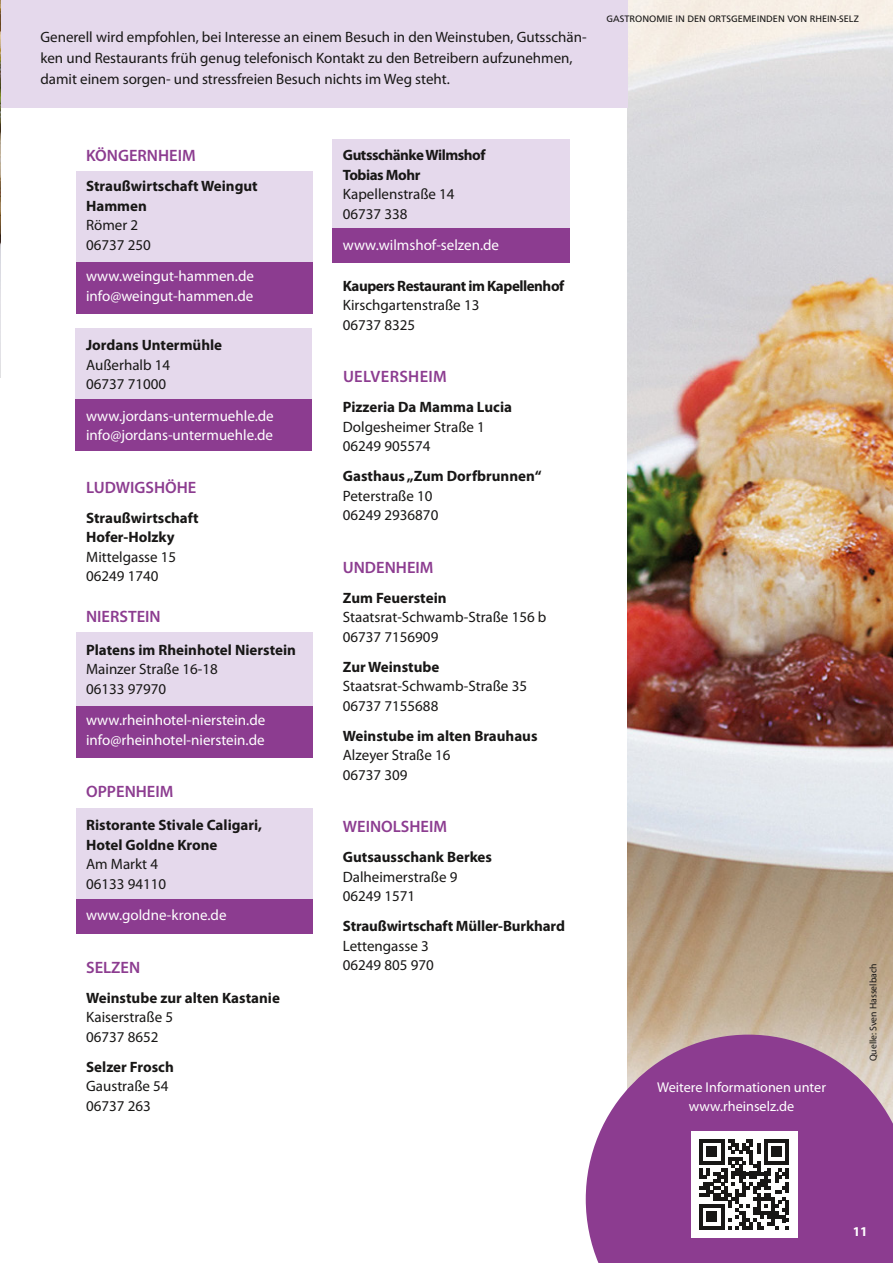
<style>
.page{position:relative;width:893px;height:1263px;background:#fff}
.page>*{position:absolute;margin:0;border:0;box-sizing:border-box;transform-origin:0 0}
.t1{font:600 16.5px "Myriad Pro";color:#8c3c90}
.t2{font:600 16.5px "Myriad Pro";letter-spacing:.02em;color:#8c3c90}
.t3{font:15px/19.5px "Myriad Pro";color:#181716}
.t4{font:700 15px/19.5px "Myriad Pro";color:#181716}
.t5{font:15px/19.5px "Myriad Pro";color:#fff}
.t6{font:700 15px/19.5px "Myriad Pro";letter-spacing:-.03em;color:#181716}
.t7{font:14.25px/20px "Myriad Pro";color:#fff;text-align:center}
.t8{font:700 13.5px "Myriad Pro";color:#fff}
.t9{font:9.75px "Front Page Caps Regular";color:#181716}
.t10{font:9.75px "Myriad Pro";color:#181716}
</style>
<div class="page">
<img style="left:627px;top:0;width:266px;height:1034px">
<img style="left:0;top:0;width:1px;height:377px">
<svg style="left:586px;top:1034px;width:307px;height:229px;background:#9a569b"></svg>
<div style="left:1px;top:0;width:626px;height:108px;background:#e5d9ec"></div>
<div style="left:332px;top:139px;width:238px;height:121px;background:#e5d9ec"></div>
<div style="left:332px;top:228px;width:238px;height:34px;background:#8c3c90"></div>
<div style="left:75px;top:328px;width:236px;height:117px;background:#e5d9ec"></div>
<div style="left:75px;top:399px;width:236px;height:51px;background:#8c3c90"></div>
<div style="left:77px;top:632px;width:236px;height:118px;background:#e5d9ec"></div>
<div style="left:77px;top:706px;width:236px;height:51px;background:#8c3c90"></div>
<div style="left:77px;top:171px;width:236px;height:137px;background:#e5d9ec"></div>
<div style="left:77px;top:263px;width:236px;height:51px;background:#8c3c90"></div>
<div style="left:77px;top:808px;width:236px;height:121px;background:#e5d9ec"></div>
<div style="left:77px;top:899px;width:236px;height:34px;background:#8c3c90"></div>
<div style="left:691px;top:1131px;width:107px;height:107px;background:#fff"></div>
<svg style="left:699px;top:1139px;width:90px;height:90px"></svg>
<p class="t3" style="left:40px;top:26px;width:548px;line-height:21px">Generell wird empfohlen, bei Interesse an einem Besuch in den Weinstuben, Gutsschän&shy;ken und Restaurants früh genug telefonisch Kontakt zu den Betreibern aufzunehmen, damit einem sorgen- und stressfreien Besuch nichts im Weg steht.</p>
<p class="t9" style="left:606px;top:13px;width:254px">GASTRONOMIE IN DEN ORTSGEMEINDEN VON RHEIN-SELZ</p>
<p class="t1" style="left:86px;top:145px;width:111px">KÖNGERNHEIM</p>
<p class="t4" style="left:86px;top:176px;width:173px">Straußwirtschaft Weingut<br>Hammen</p>
<p class="t3" style="left:86px;top:215px;width:66px">Römer 2<br>06737 250</p>
<p class="t5" style="left:86px;top:266px;width:169px">www.weingut-hammen.de info@weingut-hammen.de</p>
<p class="t4" style="left:86px;top:335px;width:138px">Jordans Untermühle</p>
<p class="t3" style="left:86px;top:355px;width:86px">Außerhalb 14<br>06737 71000</p>
<p class="t5" style="left:86px;top:406px;width:189px">www.jordans-untermuehle.de info@jordans-untermuehle.de</p>
<p class="t1" style="left:86px;top:477px;width:112px">LUDWIGSHÖHE</p>
<p class="t4" style="left:86px;top:507px;width:114px">Straußwirtschaft<br>Hofer-Holzky</p>
<p class="t3" style="left:86px;top:547px;width:92px">Mittelgasse 15<br>06249 1740</p>
<p class="t1" style="left:86px;top:606px;width:76px">NIERSTEIN</p>
<p class="t4" style="left:86px;top:639px;width:211px">Platens im Rheinhotel Nierstein</p>
<p class="t3" style="left:86px;top:659px;width:133px">Mainzer Straße 16-18<br>06133 97970</p>
<p class="t5" style="left:86px;top:710px;width:181px">www.rheinhotel-nierstein.de info@rheinhotel-nierstein.de</p>
<p class="t1" style="left:86px;top:781px;width:89px">OPPENHEIM</p>
<p class="t4" style="left:86px;top:815px;width:178px">Ristorante Stivale Caligari,<br>Hotel Goldne Krone</p>
<p class="t3" style="left:86px;top:854px;width:82px">Am Markt 4<br>06133 94110</p>
<p class="t5" style="left:86px;top:905px;width:142px">www.goldne-krone.de</p>
<p class="t1" style="left:86px;top:957px;width:56px">SELZEN</p>
<p class="t4" style="left:86px;top:987px;width:195px">Weinstube zur alten Kastanie</p>
<p class="t3" style="left:86px;top:1007px;width:89px">Kaiserstraße 5<br>06737 8652</p>
<p class="t4" style="left:86px;top:1056px;width:89px">Selzer Frosch</p>
<p class="t3" style="left:86px;top:1076px;width:84px">Gaustraße 54<br>06737 263</p>
<p class="t6" style="left:343px;top:145px;width:144px">Gutsschänke Wilmshof<br>Tobias Mohr</p>
<p class="t3" style="left:343px;top:184px;width:113px">Kapellenstraße 14<br>06737 338</p>
<p class="t5" style="left:343px;top:235px;width:158px">www.wilmshof-selzen.de</p>
<p class="t6" style="left:343px;top:275px;width:223px">Kaupers Restaurant im Kapellenhof</p>
<p class="t3" style="left:343px;top:295px;width:138px">Kirschgartenstraße 13<br>06737 8325</p>
<p class="t2" style="left:343px;top:366px;width:105px">UELVERSHEIM</p>
<p class="t4" style="left:343px;top:397px;width:171px">Pizzeria Da Mamma Lucia</p>
<p class="t3" style="left:343px;top:417px;width:144px">Dolgesheimer Straße 1<br>06249 905574</p>
<p class="t4" style="left:343px;top:466px;width:200px">Gasthaus „Zum Dorfbrunnen“</p>
<p class="t3" style="left:343px;top:486px;width:97px">Peterstraße 10<br>06249 2936870</p>
<p class="t1" style="left:343px;top:557px;width:92px">UNDENHEIM</p>
<p class="t4" style="left:343px;top:587px;width:105px">Zum Feuerstein</p>
<p class="t3" style="left:343px;top:607px;width:205px">Staatsrat-Schwamb-Straße 156 b<br>06737 7156909</p>
<p class="t4" style="left:343px;top:656px;width:98px">Zur Weinstube</p>
<p class="t3" style="left:343px;top:676px;width:186px">Staatsrat-Schwamb-Straße 35<br>06737 7155688</p>
<p class="t4" style="left:343px;top:725px;width:196px">Weinstube im alten Brauhaus</p>
<p class="t3" style="left:343px;top:745px;width:109px">Alzeyer Straße 16<br>06737 309</p>
<p class="t1" style="left:343px;top:816px;width:106px">WEINOLSHEIM</p>
<p class="t4" style="left:343px;top:847px;width:151px">Gutsausschank Berkes</p>
<p class="t3" style="left:343px;top:867px;width:116px">Dalheimerstraße 9<br>06249 1571</p>
<p class="t4" style="left:343px;top:916px;width:224px">Straußwirtschaft Müller-Burkhard</p>
<p class="t3" style="left:343px;top:936px;width:93px">Lettengasse 3<br>06249 805 970</p>
<p class="t7" style="left:657px;top:1076px;width:170px">Weitere Informationen unter www.rheinselz.de</p>
<p class="t10" style="left:867px;top:1061px;width:99px;rotate:-90deg">Quelle: Sven Hasselbach</p>
<p class="t8" style="left:853px;top:1223px;width:16px">11</p>
</div>
